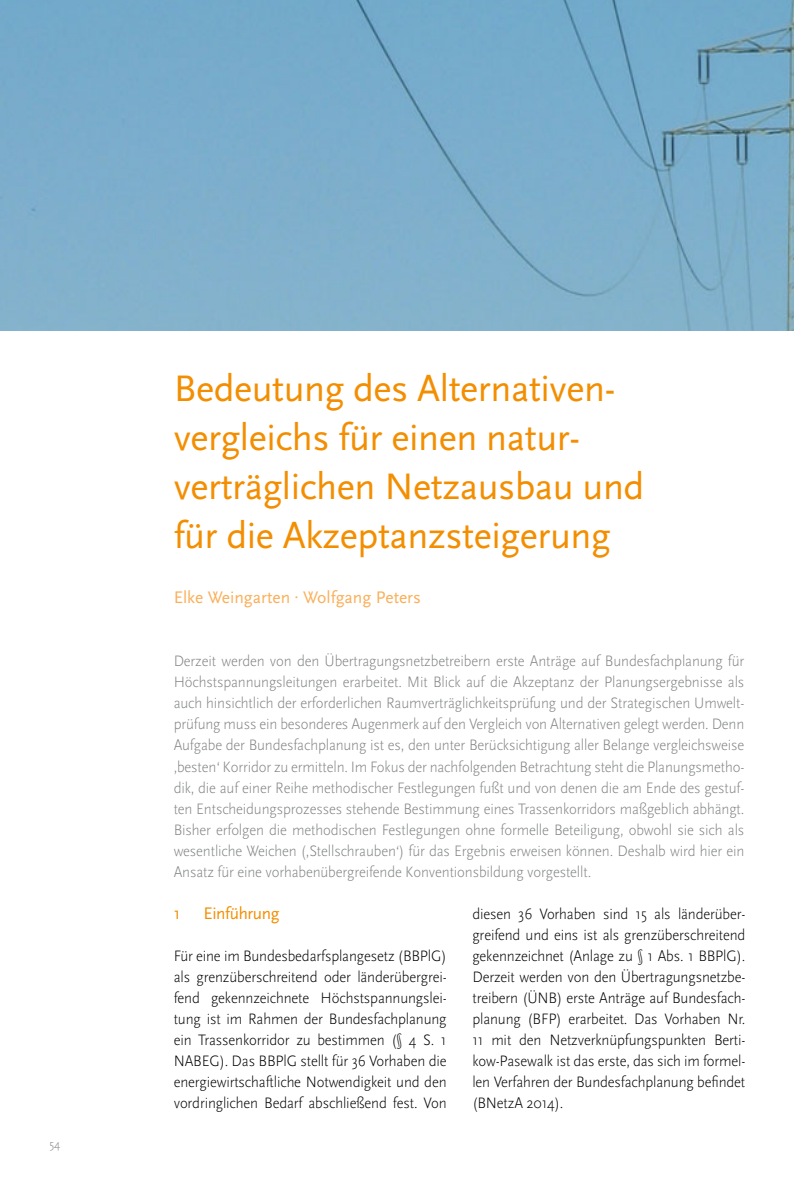
<style>
.page{position:relative;width:794px;height:1191px;background:#fff}
.page>*{position:absolute;margin:0;border:0;box-sizing:border-box;transform-origin:0 0}
.t1{font:38.5px/49px "Scala Sans Pro";letter-spacing:-.01em;color:#f38e00}
.t2{font:17.5px "Scala Sans Pro";color:#faaf59}
.t3{font:17.5px "Scala Sans Pro";letter-spacing:-.02em;color:#f38e00}
.t4{font:300 15.75px/21px "Scala Sans Pro";letter-spacing:-.01em;color:#818383;text-align:justify;scale:.95 1}
.t5{font:300 15.75px/21px "Scala Sans Pro";letter-spacing:-.01em;color:#000;text-align:justify;scale:.95 1}
.t6{font:300 12.25px "Scala Sans Pro";color:#818383}
.s1{font-family:"Helvetica Neue LT Std";font-stretch:condensed}
</style>
<div class="page">
<img style="left:0;top:0;width:794px;height:330px">
<p class="t6" style="left:50px;top:1139px;width:12px">54</p>
<h1 class="t1" style="left:174px;top:367px;width:472px">Bedeutung des Alternativen&shy;vergleichs für einen natur&shy;verträglichen Netzausbau und für die Akzeptanzsteigerung</h1>
<p class="t2" style="left:174px;top:591px;width:249px">Elke Weingarten <span class="s1">·</span> Wolfgang Peters</p>
<p class="t4" style="left:174px;top:652px;width:602px">Derzeit werden von den Übertragungsnetzbetreibern erste Anträge auf Bundesfachplanung für Höchstspannungsleitungen erarbeitet. Mit Blick auf die Akzeptanz der Planungsergebnisse als auch hinsichtlich der erforderlichen Raumverträglichkeitsprüfung und der Strategischen Umwelt&shy;prüfung muss ein besonderes Augenmerk auf den Vergleich von Alternativen gelegt werden. Denn Aufgabe der Bundesfachplanung ist es, den unter Berücksichtigung aller Belange vergleichsweise ‚besten‘ Korridor zu ermitteln. Im Fokus der nachfolgenden Betrachtung steht die Planungsmetho&shy;dik, die auf einer Reihe methodischer Festlegungen fußt und von denen die am Ende des gestuf&shy;ten Entscheidungsprozesses stehende Bestimmung eines Trassenkorridors maßgeblich abhängt.<br>Bisher erfolgen die methodischen Festlegungen ohne formelle Beteiligung, obwohl sie sich als wesentliche Weichen (‚Stellschrauben‘) für das Ergebnis erweisen können. Deshalb wird hier ein Ansatz für eine vorhabenübergreifende Konventionsbildung vorgestellt.</p>
<p class="t3" style="left:174px;top:906px;width:8px">1</p>
<p class="t3" style="left:203px;top:906px;width:78px">Einführung</p>
<p class="t5" style="left:174px;top:946px;width:289px">Für eine im Bundesbedarfsplangesetz (BBPlG) als grenzüberschreitend oder länderübergrei&shy;fend gekennzeichnete Höchstspannungslei&shy;tung ist im Rahmen der Bundesfachplanung ein Trassenkorridor zu bestimmen (§ 4 S. 1<br>NABEG). Das BBPlG stellt für 36 Vorhaben die energiewirtschaftliche Notwendigkeit und den vordringlichen Bedarf abschließend fest. Von</p>
<p class="t5" style="left:472px;top:904px;width:289px">diesen 36 Vorhaben sind 15 als länderüber&shy;greifend und eins ist als grenzüberschreitend gekennzeichnet (Anlage zu § 1 Abs. 1 BBPlG).<br>Derzeit werden von den Übertragungsnetzbe&shy;treibern (ÜNB) erste Anträge auf Bundesfach&shy;planung (BFP) erarbeitet. Das Vorhaben Nr.<br>11 mit den Netzverknüpfungspunkten Berti&shy;kow-Pasewalk ist das erste, das sich im formel&shy;len Verfahren der Bundesfachplanung befindet (BNetzA 2014).</p>
</div>
